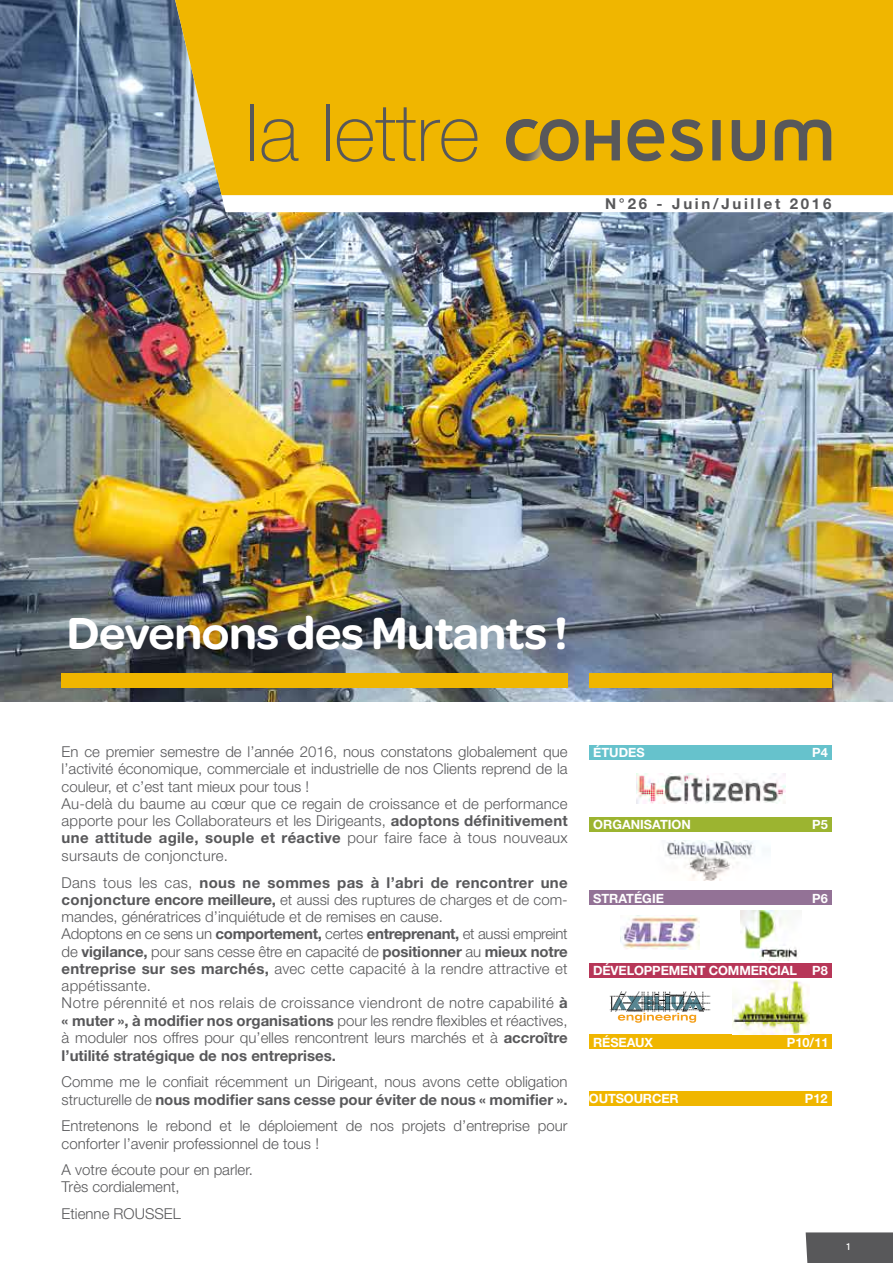
<style>
.page{position:relative;width:893px;height:1263px;background:#fff}
.page>*{position:absolute;margin:0;border:0;box-sizing:border-box;transform-origin:0 0}
.t1{font:100 79.5px "Helvetica Neue";color:#58585a}
.t2{font:600 48px "Omnes";letter-spacing:-.01em;color:#fff}
.t3{font:300 15px/17.2px "Helvetica Neue";color:#58585a}
.t4{font:700 15px "Helvetica Neue";letter-spacing:.18em;color:#58585a}
.t5{font:700 12.75px "Helvetica Neue";letter-spacing:-.01em;color:#fff}
.t6{font:500 10.5px "Omnes";color:#fff}
.s1{font-weight:700}
</style>
<div class="page">
<img style="left:0;top:0;width:893px;height:702px">
<svg style="left:175px;top:195px;width:718px;height:17px"></svg>
<div style="left:175px;top:0;width:718px;height:195px;background:#f0b600"></div>
<svg style="left:586px;top:120px;width:34px;height:40px"></svg>
<svg style="left:627px;top:119px;width:37px;height:42px;background:#9b8132"></svg>
<svg style="left:670px;top:119px;width:33px;height:42px"></svg>
<div style="left:712px;top:120px;width:9px;height:40px;background:#58585a"></div>
<svg style="left:732px;top:120px;width:33px;height:41px"></svg>
<svg style="left:775px;top:120px;width:56px;height:40px;background:#a0842e"></svg>
<svg style="left:506px;top:119px;width:73px;height:42px;background:#a88a2c"></svg>
<div style="left:806px;top:1232px;width:87px;height:31px;background:#58585a"></div>
<div style="left:62px;top:673px;width:506px;height:15px;background:#f0b600"></div>
<div style="left:589px;top:745px;width:242px;height:15px;background:#66c2cc"></div>
<div style="left:589px;top:817px;width:242px;height:15px;background:#9cb430"></div>
<div style="left:589px;top:890px;width:242px;height:15px;background:#937296"></div>
<div style="left:589px;top:963px;width:242px;height:15px;background:#b73658"></div>
<div style="left:589px;top:1034px;width:242px;height:15px;background:#f0b600"></div>
<div style="left:589px;top:1091px;width:242px;height:15px;background:#f0b600"></div>
<div style="left:589px;top:673px;width:242px;height:15px;background:#f0b600"></div>
<img style="left:741px;top:911px;width:57px;height:49px">
<svg style="left:610px;top:991px;width:101px;height:32px"></svg>
<img style="left:665px;top:840px;width:90px;height:41px">
<img style="left:733px;top:981px;width:76px;height:54px">
<img style="left:620px;top:915px;width:80px;height:34px">
<img style="left:636px;top:774px;width:150px;height:30px">
<h1 class="t1" style="left:246px;top:87px;width:236px">la lettre</h1>
<p class="t4" style="left:605px;top:195px;width:228px">N°26 - Juin/Juillet 2016</p>
<h2 class="t2" style="left:67px;top:605px;width:502px">Devenons des Mutants !</h2>
<p class="t3" style="left:62px;top:743px;width:507px">En ce premier semestre de l’année 2016, nous constatons globalement que l’activité économique, commerciale et industrielle de nos Clients reprend de la couleur, et c’est tant mieux pour tous !<br>Au-delà du baume au cœur que ce regain de croissance et de performance apporte pour les Collaborateurs et les Dirigeants, <span class="s1">adoptons définitivement une attitude agile, souple et réactive</span> pour faire face à tous nouveaux sursauts de conjoncture.</p>
<p class="t3" style="left:62px;top:873px;width:508px">Dans tous les cas, <span class="s1">nous ne sommes pas à l’abri de rencontrer une conjoncture encore meilleure,</span> et aussi des ruptures de charges et de com&shy;mandes, génératrices d’inquiétude et de remises en cause.<br>Adoptons en ce sens un <span class="s1">comportement,</span> certes <span class="s1">entreprenant,</span> et aussi empreint de <span class="s1">vigilance,</span> pour sans cesse être en capacité de <span class="s1">positionner</span> au <span class="s1">mieux notre entreprise sur ses marchés,</span> avec cette capacité à la rendre attractive et appétissante.<br>Notre pérennité et nos relais de croissance viendront de notre capabilité <span class="s1">à « muter », à modifier nos organisations</span> pour les rendre flexibles et réactives, à moduler nos offres pour qu’elles rencontrent leurs marchés et à <span class="s1">accroître l’utilité stratégique de nos entreprises.</span></p>
<p class="t3" style="left:62px;top:1072px;width:507px;line-height:18px">Comme me le confiait récemment un Dirigeant, nous avons cette obligation structurelle de <span class="s1">nous modifier sans cesse pour éviter de nous « momifier ».</span></p>
<p class="t3" style="left:62px;top:1117px;width:508px">Entretenons le rebond et le déploiement de nos projets d’entreprise pour conforter l’avenir professionnel de tous !</p>
<p class="t3" style="left:62px;top:1160px;width:193px">A votre écoute pour en parler.<br>Très cordialement,</p>
<p class="t3" style="left:62px;top:1205px;width:121px">Etienne ROUSSEL</p>
<p class="t5" style="left:593px;top:745px;width:53px">ÉTUDES</p>
<p class="t5" style="left:812px;top:745px;width:17px">P4</p>
<p class="t5" style="left:593px;top:817px;width:99px">ORGANISATION</p>
<p class="t5" style="left:812px;top:817px;width:17px">P5</p>
<p class="t5" style="left:593px;top:890px;width:72px">STRATÉGIE</p>
<p class="t5" style="left:812px;top:890px;width:17px">P6</p>
<p class="t5" style="left:593px;top:962px;width:236px">DÉVELOPPEMENT COMMERCIAL P8</p>
<p class="t5" style="left:593px;top:1034px;width:61px">RÉSEAUX</p>
<p class="t5" style="left:787px;top:1034px;width:43px">P10/11</p>
<p class="t5" style="left:589px;top:1090px;width:91px">OUTSOURCER</p>
<p class="t5" style="left:805px;top:1090px;width:24px">P12</p>
<p class="t6" style="left:847px;top:1240px;width:5px">1</p>
</div>
